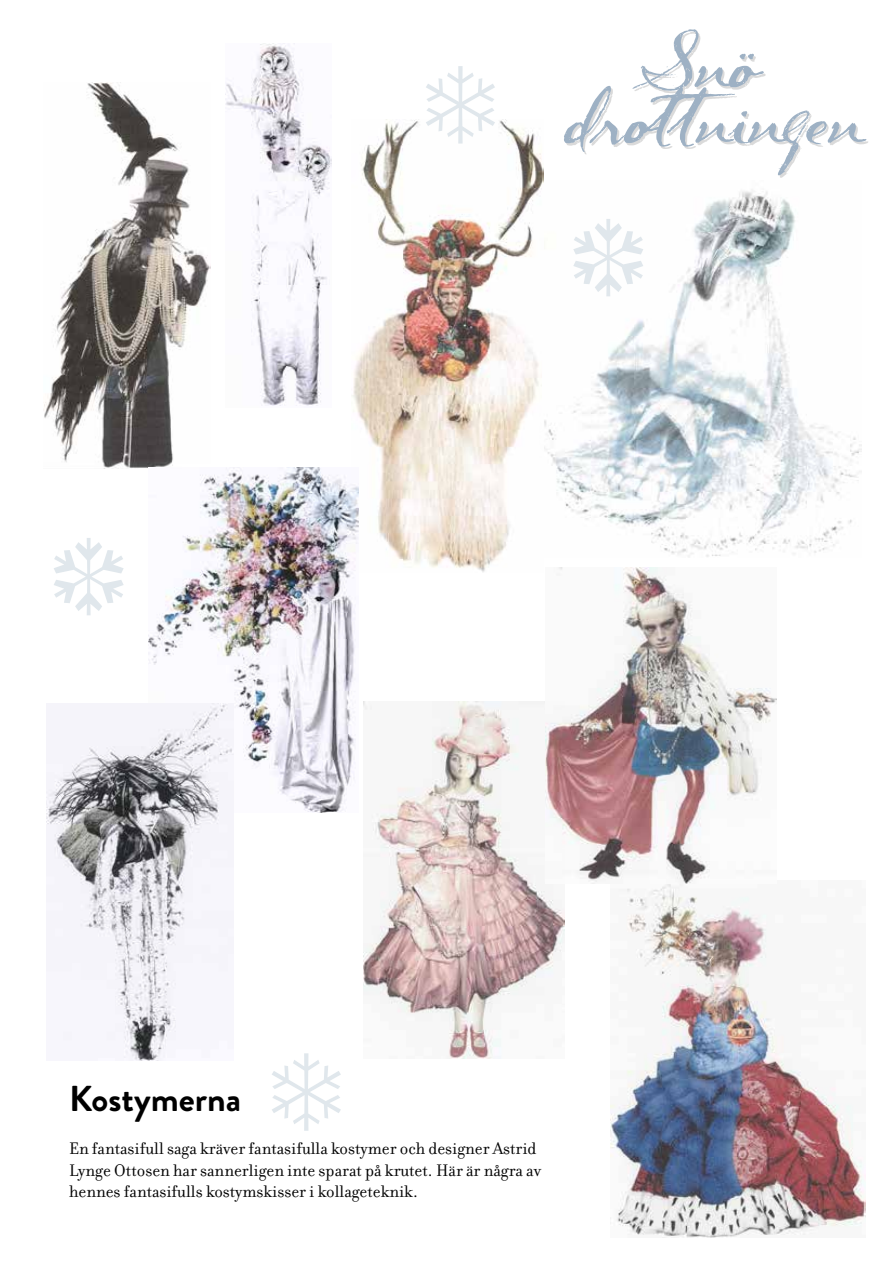
<style>
.page{position:relative;width:893px;height:1263px;background:#fff}
.page>*{position:absolute;margin:0;border:0;box-sizing:border-box;transform-origin:0 0}
.t1{font:129.45px "Dark Roast";letter-spacing:-.015em;color:#9eb1c4}
.t2{font:700 36px "Brandon Grotesque";color:#000}
.t3{font:18px/21.6px "Filosofia";color:#000}
</style>
<div class="page">
<img style="left:364px;top:702px;width:201px;height:357px">
<img style="left:610px;top:883px;width:255px;height:354px">
<img style="left:546px;top:567px;width:230px;height:316px">
<img style="left:544px;top:190px;width:318px;height:367px">
<img style="left:352px;top:119px;width:192px;height:453px">
<img style="left:44px;top:83px;width:167px;height:385px">
<img style="left:225px;top:44px;width:106px;height:362px">
<img style="left:148px;top:468px;width:211px;height:344px">
<img style="left:46px;top:703px;width:188px;height:358px">
<svg style="left:426px;top:119px;width:69px;height:25px"></svg>
<svg style="left:573px;top:218px;width:70px;height:78px"></svg>
<h1 class="t1" style="left:632px;top:-2px;width:128px">Snö</h1>
<h1 class="t1" style="left:564px;top:54px;width:299px">drottningen</h1>
<h2 class="t2" style="left:69px;top:1073px;width:173px">Kostymerna</h2>
<p class="t3" style="left:69px;top:1138px;width:474px">En fantasifull saga kräver fantasifulla kostymer och designer Astrid<br>Lynge Ottosen har sannerligen inte sparat på krutet. Här är några av hennes fantasifulls kostymskisser i kollageteknik.</p>
</div>
